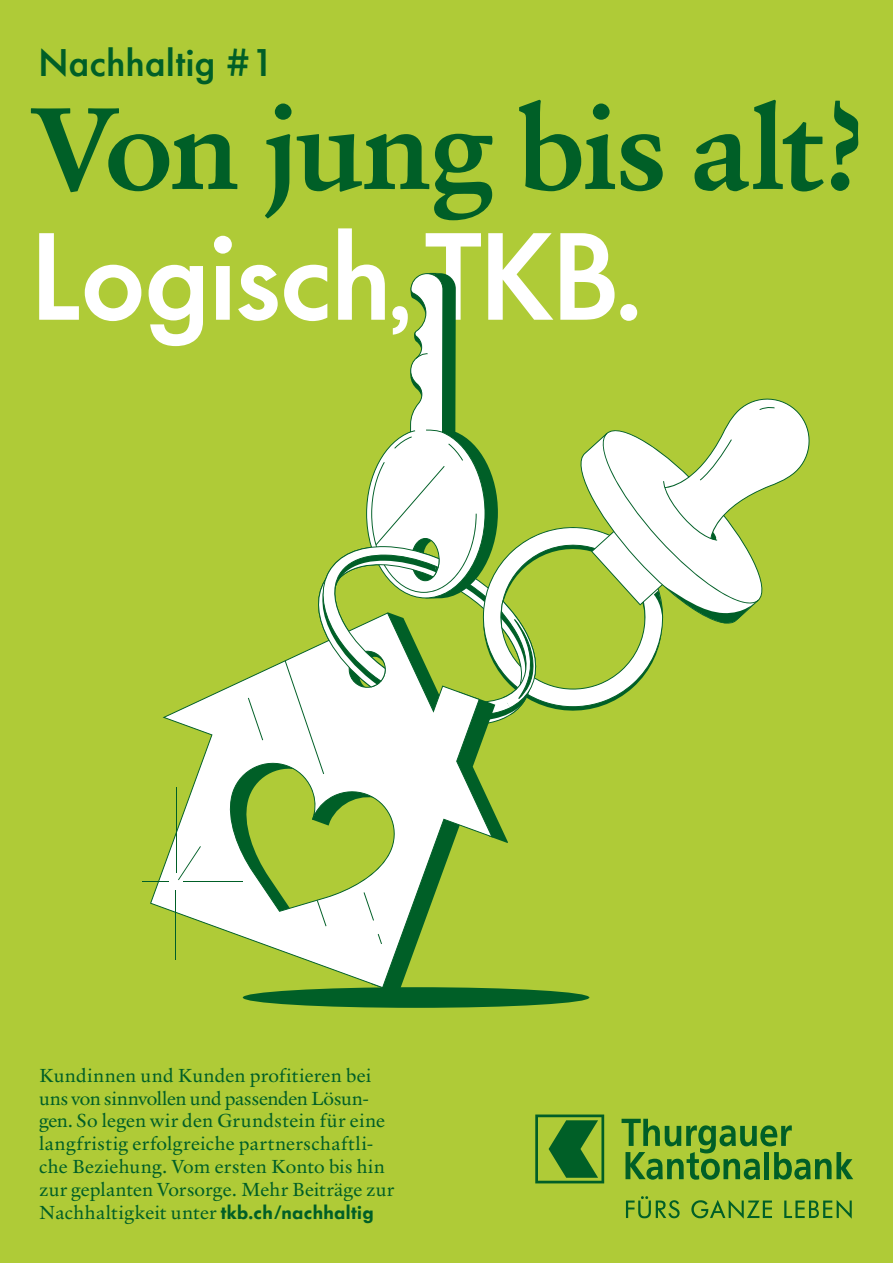
<style>
.page{position:relative;width:893px;height:1263px;background:#afcb37}
.page>*{position:absolute;margin:0;border:0;box-sizing:border-box;transform-origin:0 0}
.t1{font:700 118.5px "Verdigris MVB Pro Text";letter-spacing:-.03em;color:#005f27}
.t2{font:500 38.25px "Futura BQ";letter-spacing:.015em;color:#005f27}
.t3{font:19.2px/22.8px "Verdigris MVB Pro Text";letter-spacing:.01em;color:#005f27}
.s1{font-family:"Futura BQ";font-weight:600}
</style>
<div class="page">
<svg style="left:626px;top:1196px;width:54px;height:22px"></svg>
<svg style="left:691px;top:1200px;width:81px;height:18px"></svg>
<svg style="left:784px;top:1200px;width:68px;height:18px"></svg>
<svg style="left:535px;top:1114px;width:69px;height:69px"></svg>
<svg style="left:622px;top:1119px;width:231px;height:61px"></svg>
<svg style="left:39px;top:228px;width:570px;height:118px"></svg>
<div style="left:243px;top:987px;width:346px;height:21px;background:#005f27;border-radius:50%"></div>
<svg style="left:150px;top:660px;width:343px;height:328px"></svg>
<svg style="left:364px;top:892px;width:10px;height:28px"></svg>
<svg style="left:378px;top:934px;width:4px;height:10px"></svg>
<svg style="left:248px;top:698px;width:15px;height:42px"></svg>
<svg style="left:317px;top:900px;width:9px;height:26px"></svg>
<svg style="left:285px;top:273px;width:525px;height:501px"></svg>
<hr style="left:176px;top:787px;width:1px;height:85px;background:#005f27">
<hr style="left:183px;top:881px;width:60px;height:1px;background:#005f27">
<svg style="left:143px;top:881px;width:26px;height:1px"></svg>
<hr style="left:175px;top:890px;width:1px;height:70px;background:#005f27">
<svg style="left:178px;top:846px;width:23px;height:34px"></svg>
<h2 class="t2" style="left:39px;top:37px;width:236px">Nachhaltig #1</h2>
<h1 class="t1" style="left:32px;top:62px;width:833px">Von jung bis alt?</h1>
<p class="t3" style="left:39px;top:1063px;width:357px">Kundinnen und Kunden profitieren bei uns von sinnvollen und passenden Lösun&shy;gen. So legen wir den Grundstein für eine langfristig erfolgreiche partnerschaftli&shy;che Beziehung. Vom ersten Konto bis hin zur geplanten Vorsorge. Mehr Beiträge zur Nachhaltigkeit unter <span class="s1">tkb.ch/nachhaltig</span></p>
</div>
